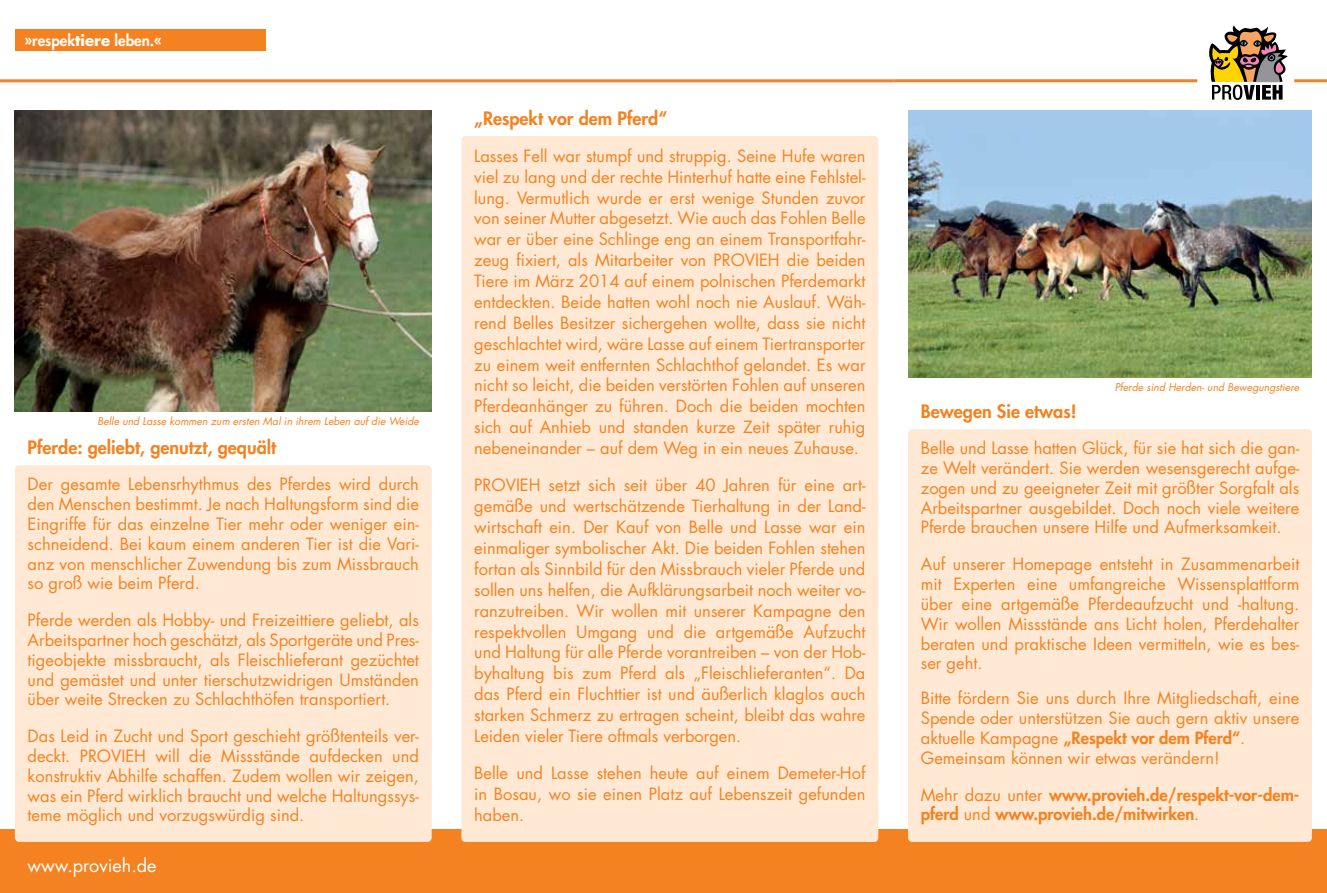
<style>
.page{position:relative;width:1327px;height:893px;background:#fff}
.page>*{position:absolute;margin:0;border:0;box-sizing:border-box;transform-origin:0 0}
.t1{font:800 18px "Futura Std";color:#f58220}
.t2{font:18px "Futura Std";color:#fff}
.t3{font:16.5px/20.9px "Futura Std";color:#f58220;text-align:justify}
.t4{font:800 16.5px/19.8px "Futura Std";color:#f58220}
.t5{font:800 15px "Futura Std";color:#fff}
.t6{font:italic 10.5px "Futura Std";color:#f58220}
.s1{font-weight:700}
.s2{font-weight:800}
.s3{font-weight:400}
</style>
<div class="page">
<hr style="left:0;top:79px;width:893px;height:3px;background:#f58220">
<hr style="left:893px;top:79px;width:304px;height:3px;background:#f58220">
<hr style="left:1294px;top:79px;width:33px;height:3px;background:#f58220">
<div style="left:15px;top:30px;width:251px;height:21px;background:#f58220"></div>
<div style="left:0;top:829px;width:1327px;height:64px;background:#f58220"></div>
<div style="left:15px;top:465px;width:417px;height:377px;background:#ffe8d4;border-radius:4px"></div>
<div style="left:461px;top:136px;width:417px;height:706px;background:#ffe8d4"></div>
<svg style="left:1209px;top:25px;width:78px;height:75px"></svg>
<img style="left:908px;top:111px;width:404px;height:266px">
<div style="left:908px;top:429px;width:404px;height:413px;background:#ffe8d4"></div>
<img style="left:15px;top:111px;width:417px;height:300px">
<p class="t5" style="left:24px;top:31px;width:139px">»respek<span class="s1">tiere</span> leben.«</p>
<p class="t6" style="left:97px;top:415px;width:323px">Belle und Lasse kommen zum ersten Mal in ihrem Leben auf die Weide</p>
<p class="t1" style="left:28px;top:436px;width:250px">Pferde: geliebt, genutzt, gequält</p>
<p class="t3" style="left:28px;top:475px;width:393px;line-height:19.8px">Der gesamte Lebensrhythmus des Pferdes wird durch den Menschen bestimmt. Je nach Haltungsform sind die Eingriffe für das einzelne Tier mehr oder weniger ein&shy;schneidend. Bei kaum einem anderen Tier ist die Vari&shy;anz von menschlicher Zuwendung bis zum Missbrauch so groß wie beim Pferd.</p>
<p class="t3" style="left:28px;top:610px;width:393px;line-height:19.8px">Pferde werden als Hobby- und Freizeittiere geliebt, als Arbeitspartner hoch geschätzt, als Sportgeräte und Pres&shy;tigeobjekte missbraucht, als Fleischlieferant gezüchtet und gemästet und unter tierschutzwidrigen Umständen über weite Strecken zu Schlachthöfen transportiert.</p>
<p class="t3" style="left:28px;top:726px;width:393px;line-height:19.8px">Das Leid in Zucht und Sport geschieht größtenteils ver&shy;deckt. PROVIEH will die Missstände aufdecken und konstruktiv Abhilfe schaffen. Zudem wollen wir zeigen, was ein Pferd wirklich braucht und welche Haltungssys&shy;teme möglich und vorzugswürdig sind.</p>
<p class="t2" style="left:27px;top:854px;width:131px">www.provieh.de</p>
<p class="t1" style="left:474px;top:107px;width:194px">„Respekt vor dem Pferd“</p>
<p class="t3" style="left:474px;top:146px;width:393px">Lasses Fell war stumpf und struppig. Seine Hufe waren viel zu lang und der rechte Hinterhuf hatte eine Fehlstel&shy;lung. Vermutlich wurde er erst wenige Stunden zuvor von seiner Mutter abgesetzt. Wie auch das Fohlen Belle war er über eine Schlinge eng an einem Transportfahr&shy;zeug fixiert, als Mitarbeiter von PROVIEH die beiden Tiere im März 2014 auf einem polnischen Pferdemarkt entdeckten. Beide hatten wohl noch nie Auslauf. Wäh&shy;rend Belles Besitzer sichergehen wollte, dass sie nicht geschlachtet wird, wäre Lasse auf einem Tiertransporter zu einem weit entfernten Schlachthof gelandet. Es war nicht so leicht, die beiden verstörten Fohlen auf unseren Pferdeanhänger zu führen. Doch die beiden mochten sich auf Anhieb und standen kurze Zeit später ruhig nebeneinander – auf dem Weg in ein neues Zuhause.</p>
<p class="t3" style="left:474px;top:475px;width:393px">PROVIEH setzt sich seit über 40 Jahren für eine art&shy;gemäße und wertschätzende Tierhaltung in der Land&shy;wirtschaft ein. Der Kauf von Belle und Lasse war ein einmaliger symbolischer Akt. Die beiden Fohlen stehen fortan als Sinnbild für den Missbrauch vieler Pferde und sollen uns helfen, die Aufklärungsarbeit noch weiter vo&shy;ranzutreiben. Wir wollen mit unserer Kampagne den respektvollen Umgang und die artgemäße Aufzucht und Haltung für alle Pferde vorantreiben – von der Hob&shy;byhaltung bis zum Pferd als „Fleischlieferanten“. Da das Pferd ein Fluchttier ist und äußerlich klaglos auch starken Schmerz zu ertragen scheint, bleibt das wahre Leiden vieler Tiere oftmals verborgen.</p>
<p class="t3" style="left:474px;top:763px;width:393px">Belle und Lasse stehen heute auf einem Demeter-Hof in Bosau, wo sie einen Platz auf Lebenszeit gefunden haben.</p>
<p class="t6" style="left:1114px;top:381px;width:186px">Pferde sind Herden- und Bewegungstiere</p>
<p class="t1" style="left:921px;top:400px;width:157px">Bewegen Sie etwas!</p>
<p class="t3" style="left:921px;top:438px;width:380px;line-height:19.8px">Belle und Lasse hatten Glück, für sie hat sich die gan&shy;ze Welt verändert. Sie werden wesensgerecht aufge&shy;zogen und zu geeigneter Zeit mit größter Sorgfalt als Arbeitspartner ausgebildet. Doch noch viele weitere Pferde brauchen unsere Hilfe und Aufmerksamkeit.</p>
<p class="t3" style="left:921px;top:554px;width:380px;line-height:19.8px">Auf unserer Homepage entsteht in Zusammenarbeit mit Experten eine umfangreiche Wissensplattform über eine artgemäße Pferdeaufzucht und -haltung.<br>Wir wollen Missstände ans Licht holen, Pferdehalter beraten und praktische Ideen vermitteln, wie es bes&shy;ser geht.</p>
<p class="t3" style="left:921px;top:688px;width:380px;line-height:19.8px;text-align:left">Bitte fördern Sie uns durch Ihre Mitgliedschaft, eine Spende oder unterstützen Sie auch gern aktiv unsere aktuelle Kampagne <span class="s2">„Respekt vor dem Pferd“</span>.<br>Gemeinsam können wir etwas verändern!</p>
<p class="t4" style="left:921px;top:784px;width:380px"><span class="s3">Mehr dazu unter</span> www.provieh.de/respekt-vor-dem&shy;pferd <span class="s3">und</span> www.provieh.de/mitwirken<span class="s3">.</span></p>
</div>
